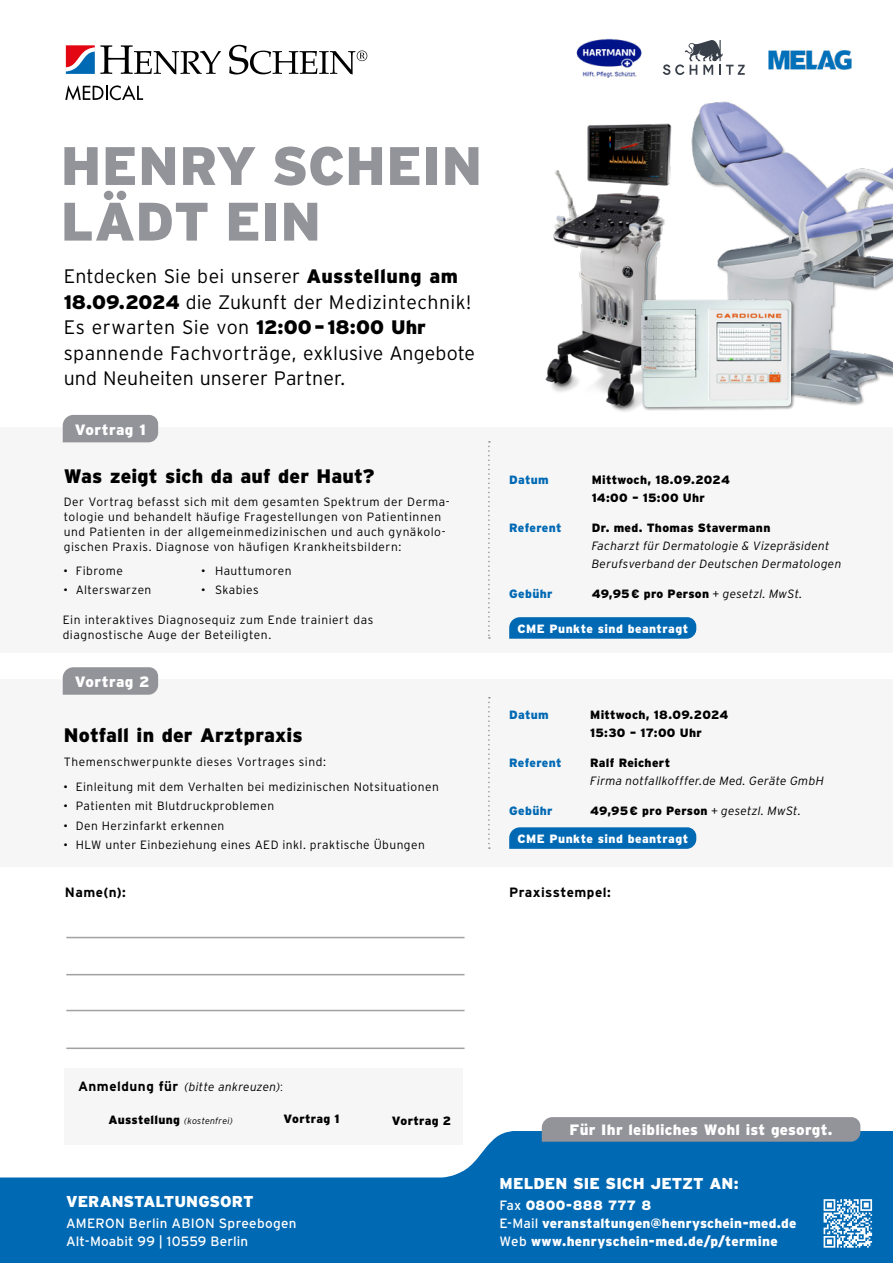
<style>
.page{position:relative;width:893px;height:1263px;background:#fff}
.page>*{position:absolute;margin:0;border:0;box-sizing:border-box;transform-origin:0 0}
.t1{font:900 54px/55.7px "Interstate";letter-spacing:.005em;color:#93939a}
.t2{font:300 19.5px/25.5px "Interstate";letter-spacing:.01em;color:#000}
.t3{font:900 19.5px "Interstate";letter-spacing:.01em;color:#000}
.t4{font:900 15.75px "Interstate";color:#fff}
.t5{font:900 15px "Interstate";letter-spacing:.02em;color:#fff}
.t6{font:900 13.5px/18px "Interstate";letter-spacing:.015em;color:#fff}
.t7{font:13.5px/18px "Interstate";letter-spacing:.015em;color:#fff}
.t8{font:700 13.5px "Interstate";letter-spacing:.03em;color:#000}
.t9{font:300 12px/15px "Interstate";letter-spacing:.04em;color:#000}
.t10{font:900 12px/18px "Interstate";letter-spacing:.025em;color:#000}
.t11{font:italic 300 12px/18px "Interstate";letter-spacing:.02em;color:#000}
.t12{font:900 12px "Interstate";letter-spacing:.035em;color:#fff}
.t13{font:900 12px "Interstate";letter-spacing:.025em;color:#0069b4}
.t14{font:italic 300 9px "Interstate";letter-spacing:.015em;color:#000}
.s1{font-weight:900}
.s2{font-weight:300;font-style:italic}
.s3{font-weight:700;font-style:normal;font-size:13.5px}
.s4{font-style:normal;font-stretch:condensed}
.s5{font-weight:900;font-style:normal;font-size:12px}
.s6{font-weight:400}
</style>
<div class="page">
<img style="left:696px;top:101px;width:197px;height:305px">
<img style="left:545px;top:119px;width:151px;height:293px">
<div style="left:0;top:427px;width:893px;height:226px;background:#f6f6f6"></div>
<div style="left:0;top:681px;width:893px;height:185px;background:#f6f6f6"></div>
<svg style="left:229px;top:45px;width:138px;height:29px"></svg>
<svg style="left:65px;top:45px;width:1px;height:29px"></svg>
<svg style="left:66px;top:45px;width:155px;height:29px"></svg>
<svg style="left:65px;top:85px;width:78px;height:15px"></svg>
<div style="left:0;top:1184px;width:893px;height:79px;background:#0069b4"></div>
<hr style="left:66px;top:937px;width:399px;height:1px;background:#a1a1a1">
<hr style="left:66px;top:974px;width:399px;height:1px;background:#a1a1a1">
<hr style="left:66px;top:1010px;width:399px;height:1px;background:#a1a1a1">
<hr style="left:66px;top:1047px;width:399px;height:2px;background:#a1a1a1">
<svg style="left:0;top:1131px;width:893px;height:53px;fill:#0069b4"></svg>
<svg style="left:824px;top:1199px;width:48px;height:49px"></svg>
<svg style="left:488px;top:441px;width:2px;height:198px"></svg>
<svg style="left:488px;top:697px;width:2px;height:152px"></svg>
<div style="left:63px;top:415px;width:95px;height:27px;background:#93939a"></div>
<svg style="left:63px;top:667px;width:95px;height:28px;background:#97979d"></svg>
<svg style="left:509px;top:617px;width:187px;height:22px;background:#096eb6"></svg>
<svg style="left:542px;top:1117px;width:318px;height:25px;background:#91939b"></svg>
<svg style="left:509px;top:827px;width:187px;height:22px;background:#096eb6"></svg>
<div style="left:65px;top:1068px;width:398px;height:77px;background:#f6f6f6"></div>
<img style="left:576px;top:38px;width:66px;height:40px">
<svg style="left:663px;top:40px;width:82px;height:35px"></svg>
<img style="left:768px;top:50px;width:84px;height:20px">
<div style="left:641px;top:299px;width:155px;height:113px;background:#000;opacity:.45"></div>
<img style="left:641px;top:299px;width:150px;height:108px">
<h1 class="t1" style="left:61px;top:138px;width:423px">HENRY SCHEIN<br>LÄDT EIN</h1>
<h2 class="t2" style="left:64px;top:263px;width:413px">Entdecken Sie bei unserer <span class="s1">Ausstellung am 18.09.2024</span> die Zukunft der Medizintechnik!<br>Es erwarten Sie von <span class="s1">12:00–18:00 Uhr </span>spannende Fachvorträge, exklusive Angebote und Neuheiten unserer Partner.</h2>
<p class="t5" style="left:75px;top:420px;width:72px">Vortrag 1</p>
<h2 class="t3" style="left:64px;top:464px;width:312px">Was zeigt sich da auf der Haut?</h2>
<p class="t9" style="left:64px;top:495px;width:387px">Der Vortrag befasst sich mit dem gesamten Spektrum der Derma&shy;tologie und behandelt häufige Fragestellungen von Patientinnen und Patienten in der allgemeinmedizinischen und auch gynäkolo&shy;gischen Praxis. Diagnose von häufigen Krankheitsbildern:</p>
<p class="t9" style="left:202px;top:561px;width:91px;line-height:19.2px"><sup>.</sup> Hauttumoren <sup>.</sup> Skabies</p>
<p class="t9" style="left:64px;top:561px;width:89px;line-height:19.2px"><sup>.</sup> Fibrome<br><sup>.</sup> Alterswarzen</p>
<p class="t9" style="left:63px;top:612px;width:312px">Ein interaktives Diagnosequiz zum Ende trainiert das diagnostische Auge der Beteiligten.</p>
<p class="t5" style="left:75px;top:672px;width:76px">Vortrag 2</p>
<h2 class="t3" style="left:64px;top:724px;width:240px">Notfall in der Arztpraxis</h2>
<p class="t9" style="left:64px;top:749px;width:376px;line-height:25px">Themenschwerpunkte dieses Vortrages sind:<br><sup>.</sup> Einleitung mit dem Verhalten bei medizinischen Notsituationen</p>
<p class="t9" style="left:64px;top:796px;width:363px;line-height:19.2px"><sup>.</sup> Patienten mit Blutdruckproblemen<br><sup>.</sup> Den Herzinfarkt erkennen<br><sup>.</sup> HLW unter Einbeziehung eines AED inkl. praktische Übungen</p>
<p class="t13" style="left:509px;top:472px;width:41px">Datum</p>
<p class="t10" style="left:592px;top:470px;width:140px">Mittwoch, 18.09.2024<br>14:00 – 15:00 Uhr</p>
<p class="t13" style="left:509px;top:520px;width:54px">Referent</p>
<p class="t10" style="left:592px;top:518px;width:180px">Dr. med. Thomas Stavermann</p>
<p class="t11" style="left:592px;top:536px;width:251px">Facharzt für Dermatologie &amp; Vizepräsident<br>Berufsverband der Deutschen Dermatologen</p>
<p class="t13" style="left:509px;top:586px;width:45px">Gebühr</p>
<p class="t10" style="left:592px;top:584px;width:212px">49,95 € pro Person <span class="s2">+ gesetzl. MwSt.</span></p>
<p class="t12" style="left:517px;top:621px;width:172px">CME Punkte sind beantragt</p>
<p class="t13" style="left:509px;top:708px;width:41px">Datum</p>
<p class="t10" style="left:590px;top:706px;width:140px">Mittwoch, 18.09.2024<br>15:30 – 17:00 Uhr</p>
<p class="t13" style="left:509px;top:756px;width:54px">Referent</p>
<p class="t10" style="left:590px;top:754px;width:81px">Ralf Reichert</p>
<p class="t11" style="left:590px;top:772px;width:235px">Firma notfallkofffer.de Med. Geräte GmbH</p>
<p class="t13" style="left:509px;top:804px;width:45px">Gebühr</p>
<p class="t10" style="left:590px;top:802px;width:212px">49,95 € pro Person <span class="s2">+ gesetzl. MwSt.</span></p>
<p class="t12" style="left:517px;top:831px;width:172px">CME Punkte sind beantragt</p>
<p class="t8" style="left:65px;top:884px;width:63px">Name(n):</p>
<p class="t8" style="left:509px;top:884px;width:103px">Praxisstempel:</p>
<p class="t11" style="left:78px;top:1078px;width:206px"><span class="s3">Anmeldung für</span> (bitte ankreuzen)<span class="s4">:</span></p>
<p class="t14" style="left:109px;top:1115px;width:126px"><span class="s5">Ausstellung</span> (kostenfrei)</p>
<p class="t10" style="left:284px;top:1110px;width:58px">Vortrag 1</p>
<p class="t10" style="left:392px;top:1111px;width:61px">Vortrag 2</p>
<h3 class="t4" style="left:66px;top:1192px;width:189px">VERANSTALTUNGSORT</h3>
<p class="t7" style="left:66px;top:1214px;width:232px">AMERON Berlin ABION Spreebogen<br>Alt-Moabit 99 | 10559 Berlin</p>
<p class="t5" style="left:570px;top:1121px;width:264px">Für Ihr leibliches Wohl ist gesorgt.</p>
<h3 class="t4" style="left:500px;top:1174px;width:240px">MELDEN SIE SICH JETZT AN:</h3>
<p class="t6" style="left:500px;top:1196px;width:298px"><span class="s6">Fax</span> 0800-888 777 8<br><span class="s6">E-Mail</span> veranstaltungen@henryschein-med.de<br><span class="s6">Web</span> www.henryschein-med.de/p/termine</p>
</div>
